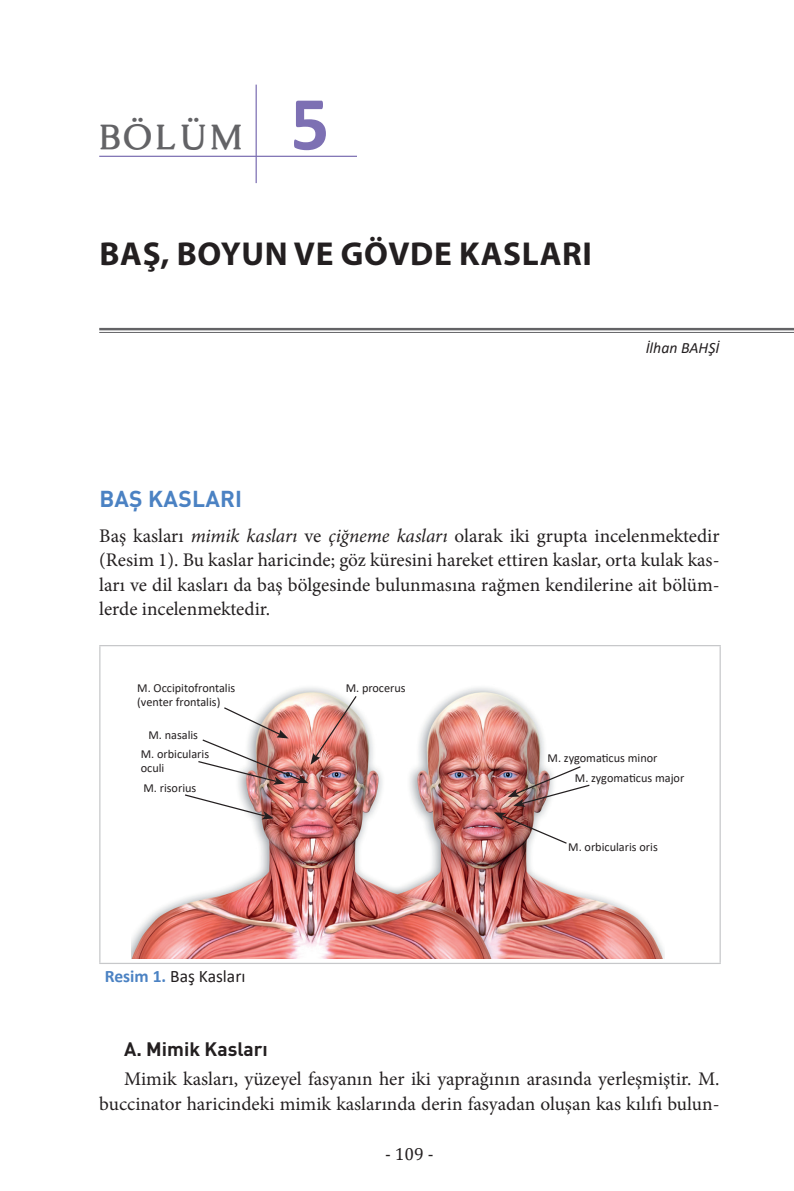
<style>
.page{position:relative;width:794px;height:1191px;background:#fff}
.page>*{position:absolute;margin:0;border:0;box-sizing:border-box;transform-origin:0 0}
.t1{font:700 77px "Calibri";color:#7d70b3}
.t2{font:700 35px "Caudex";letter-spacing:.1em;color:#636366}
.t3{font:700 33.25px "Myriad Pro";letter-spacing:.02em;color:#231f20}
.t4{font:700 22.75px "DIN Pro";letter-spacing:.01em;color:#4b82c3}
.t5{font:19.25px/24.5px "Minion Pro";color:#231f20;text-align:justify}
.t6{font:700 19.25px "DIN Pro";color:#231f20}
.t7{font:17.5px "Calibri";color:#231f20}
.t8{font:17.5px "Cambria";color:#231f20}
.t9{font:italic 15.75px "Calibri";color:#231f20}
.t10{font:12.25px/14px "Calibri";color:#231f20}
.s1{font-style:italic}
.s2{font-weight:700;color:#4b82c3}
</style>
<div class="page">
<hr style="left:99px;top:328px;width:695px;height:2px;background:#636366">
<hr style="left:99px;top:332px;width:695px;height:1px;background:#636366">
<hr style="left:99px;top:156px;width:258px;height:1px;background:#7d70b3">
<hr style="left:255px;top:85px;width:2px;height:98px;background:#7d70b3">
<hr style="left:99px;top:645px;width:622px;height:1px;background:#c7c8ca">
<hr style="left:99px;top:646px;width:1px;height:316px;background:#c7c8ca">
<hr style="left:719px;top:646px;width:2px;height:316px;background:#c7c8ca">
<hr style="left:99px;top:962px;width:622px;height:2px;background:#c7c8ca">
<img style="left:131px;top:687px;width:533px;height:271px">
<img style="left:197px;top:694px;width:161px;height:91px">
<svg style="left:183px;top:793px;width:91px;height:26px"></svg>
<img style="left:494px;top:765px;width:97px;height:80px">
<h2 class="t2" style="left:99px;top:115px;width:145px">BÖLÜM</h2>
<h1 class="t1" style="left:290px;top:69px;width:41px">5</h1>
<h3 class="t3" style="left:100px;top:236px;width:494px">BAŞ, BOYUN VE GÖVDE KASLARI</h3>
<p class="t9" style="left:645px;top:337px;width:75px">İlhan BAHŞİ</p>
<p class="t4" style="left:99px;top:484px;width:144px">BAŞ KASLARI</p>
<p class="t5" style="left:99px;top:523px;width:622px">Baş kasları <span class="s1">mimik kasları</span> ve <span class="s1">çiğneme kasları</span> olarak iki grupta incelenmektedir (Resim 1). Bu kaslar haricinde; göz küresini hareket ettiren kaslar, orta kulak kas&shy;ları ve dil kasları da baş bölgesinde bulunmasına rağmen kendilerine ait bölüm&shy;lerde incelenmektedir.</p>
<p class="t10" style="left:137px;top:680px;width:100px">M. Occipitofrontalis (venter frontalis)</p>
<p class="t10" style="left:148px;top:727px;width:51px">M. nasalis</p>
<p class="t10" style="left:141px;top:746px;width:70px">M. orbicularis oculi</p>
<p class="t10" style="left:143px;top:781px;width:54px">M. risorius</p>
<p class="t7" style="left:105px;top:963px;width:142px"><span class="s2">Resim 1.</span> Baş Kasları</p>
<p class="t10" style="left:346px;top:680px;width:62px">M. procerus</p>
<p class="t10" style="left:575px;top:748px;width:111px;line-height:19.8px;text-indent:-27px">M. zygomaticus minor<br>M. zygomaticus major</p>
<p class="t10" style="left:568px;top:839px;width:91px">M. orbicularis oris</p>
<p class="t6" style="left:124px;top:1036px;width:145px">A. Mimik Kasları</p>
<p class="t5" style="left:99px;top:1066px;width:622px;text-align:right">Mimik kasları, yüzeyel fasyanın her iki yaprağının arasında yerleşmiştir. M. buccinator haricindeki mimik kaslarında derin fasyadan oluşan kas kılıfı bulun-</p>
<p class="t8" style="left:385px;top:1143px;width:50px">- 109 -</p>
</div>
